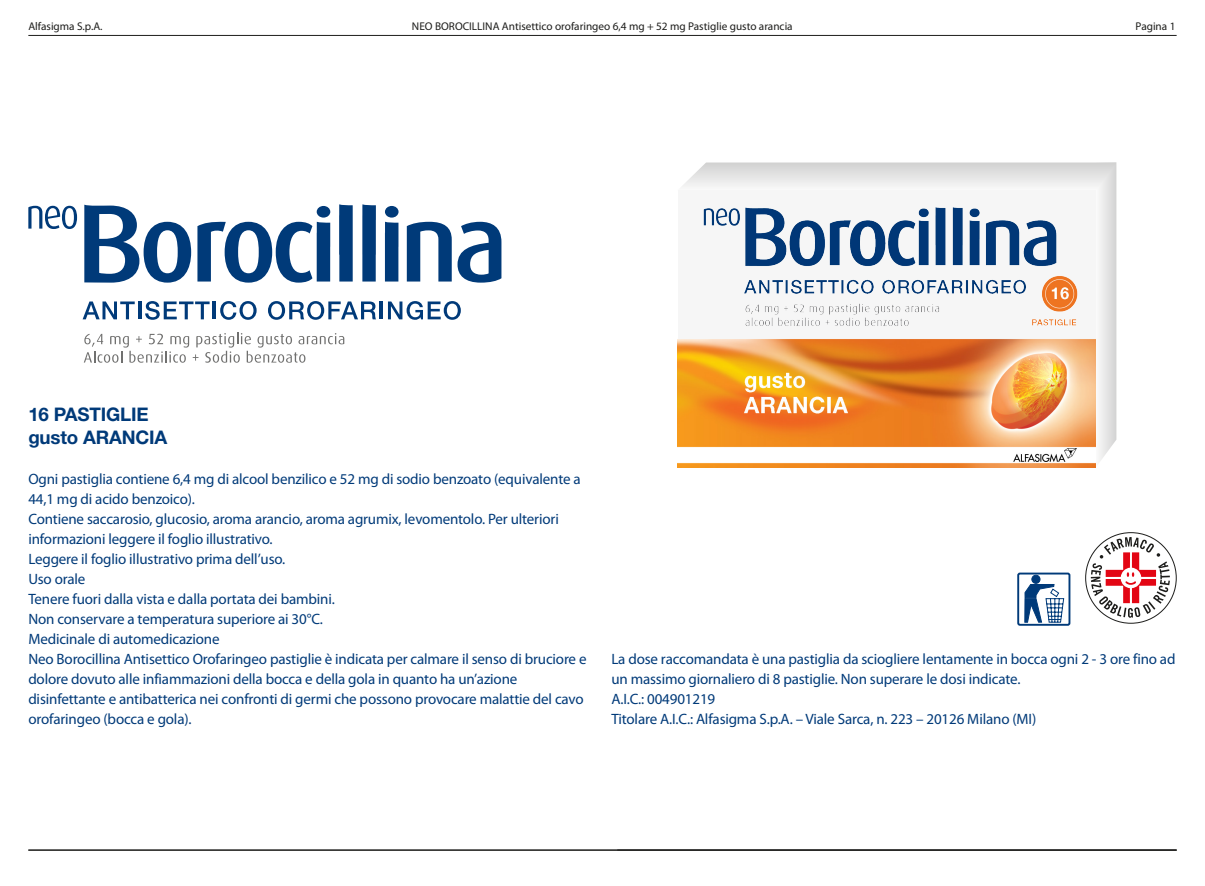
<style>
.page{position:relative;width:1205px;height:886px;background:#fff}
.page>*{position:absolute;margin:0;border:0;box-sizing:border-box;transform-origin:0 0}
.t1{font:700 18.75px/22.5px "Helvetica Neue LT Std";letter-spacing:-.01em;color:#003a79}
.t2{font:15px/20px "Myriad Pro";letter-spacing:-.01em;color:#003a79}
.t3{font:11.25px "Myriad Pro";color:#1d1d1b}
</style>
<div class="page">
<hr style="left:28px;top:35px;width:1148px;height:1px;background:#1d1d1b">
<svg style="left:1085px;top:533px;width:91px;height:90px"></svg>
<svg style="left:1091px;top:537px;width:79px;height:81px"></svg>
<hr style="left:28px;top:849px;width:1148px;height:1px;background:#1d1d1b">
<hr style="left:28px;top:850px;width:1148px;height:1px;background:#1d1d1b">
<div style="left:1017px;top:572px;width:53px;height:54px;border:2px solid #003a79;border-radius:2px"></div>
<div style="left:1032px;top:575px;width:8px;height:8px;background:#003a79;border-radius:50%"></div>
<div style="left:1032px;top:575px;width:8px;height:8px;border:1px solid #003a79;border-radius:50%"></div>
<svg style="left:1024px;top:584px;width:40px;height:39px"></svg>
<svg style="left:84px;top:204px;width:417px;height:79px"></svg>
<svg style="left:28px;top:206px;width:49px;height:23px"></svg>
<svg style="left:84px;top:332px;width:260px;height:31px"></svg>
<svg style="left:83px;top:301px;width:52px;height:18px"></svg>
<hr style="left:138px;top:301px;width:3px;height:18px;background:#003a79">
<svg style="left:145px;top:301px;width:65px;height:19px"></svg>
<hr style="left:213px;top:301px;width:3px;height:18px;background:#003a79">
<svg style="left:220px;top:301px;width:37px;height:19px"></svg>
<svg style="left:268px;top:301px;width:108px;height:19px"></svg>
<hr style="left:380px;top:301px;width:3px;height:18px;background:#003a79">
<svg style="left:388px;top:301px;width:73px;height:19px"></svg>
<svg style="left:682px;top:162px;width:434px;height:305px"></svg>
<img style="left:677px;top:191px;width:418px;height:276px">
<p class="t3" style="left:28px;top:19px;width:76px">Alfasigma S.p.A.</p>
<p class="t3" style="left:412px;top:19px;width:382px">NEO BOROCILLINA Antisettico orofaringeo 6,4 mg + 52 mg Pastiglie gusto arancia</p>
<p class="t3" style="left:1135px;top:19px;width:41px">Pagina 1</p>
<p class="t1" style="left:28px;top:403px;width:141px">16 PASTIGLIE gusto ARANCIA</p>
<p class="t2" style="left:28px;top:468px;width:560px">Ogni pastiglia contiene 6,4 mg di alcool benzilico e 52 mg di sodio benzoato (equivalente a 44,1 mg di acido benzoico).<br>Contiene saccarosio, glucosio, aroma arancio, aroma agrumix, levomentolo. Per ulteriori informazioni leggere il foglio illustrativo.<br>Leggere il foglio illustrativo prima dell’uso.<br>Uso orale<br>Tenere fuori dalla vista e dalla portata dei bambini.<br>Non conservare a temperatura superiore ai 30°C.<br>Medicinale di automedicazione<br>Neo Borocillina Antisettico Orofaringeo pastiglie è indicata per calmare il senso di bruciore e dolore dovuto alle infiammazioni della bocca e della gola in quanto ha un’azione disinfettante e antibatterica nei confronti di germi che possono provocare malattie del cavo orofaringeo (bocca e gola).</p>
<p class="t2" style="left:611px;top:649px;width:566px">La dose raccomandata è una pastiglia da sciogliere lentamente in bocca ogni 2 - 3 ore fino ad un massimo giornaliero di 8 pastiglie. Non superare le dosi indicate.<br>A.I.C.: 004901219<br>Titolare A.I.C.: Alfasigma S.p.A. – Viale Sarca, n. 223 – 20126 Milano (MI)</p>
</div>
